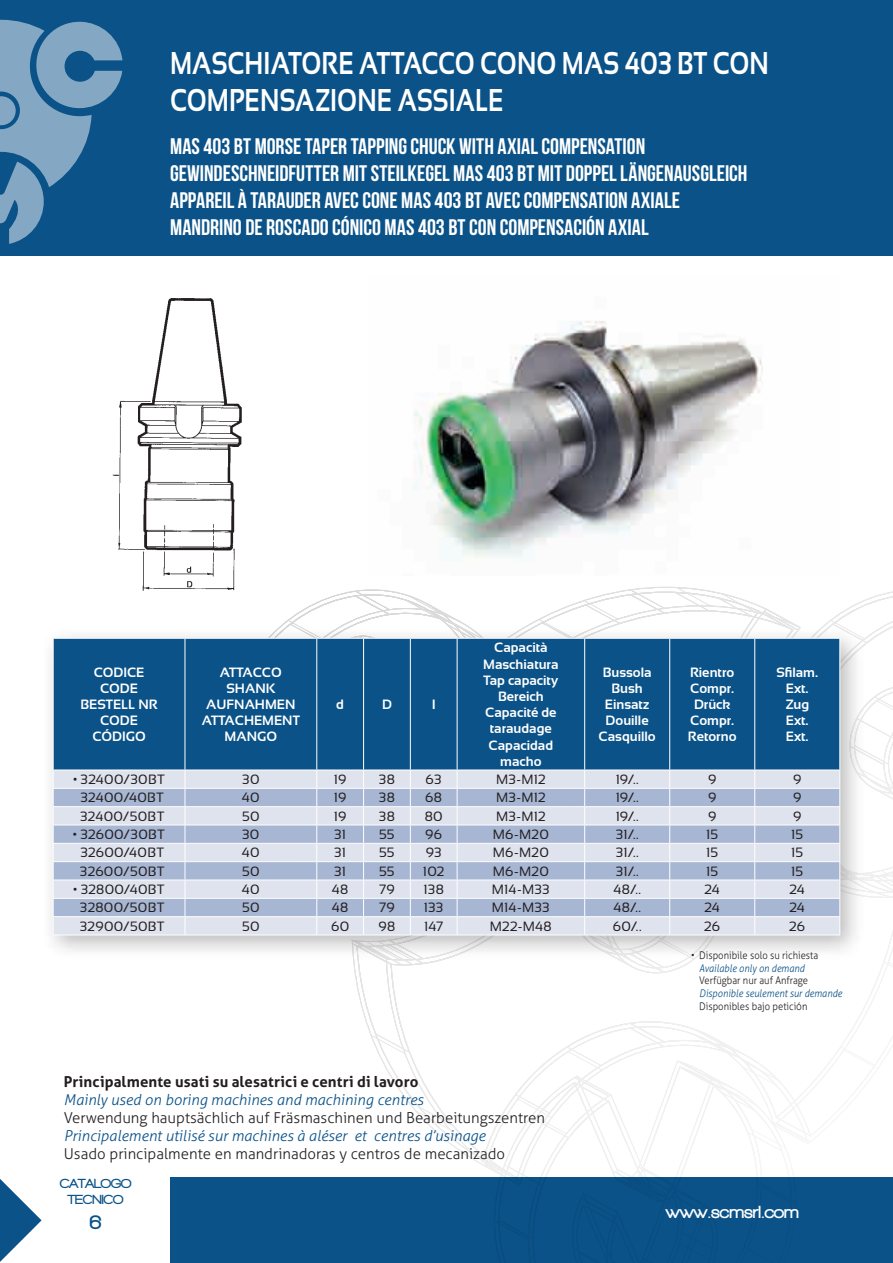
<style>
.page{position:relative;width:893px;height:1263px;background:#fff}
.page>*{position:absolute;margin:0;border:0;box-sizing:border-box;transform-origin:0 0}
.t1{font:700 31.5px/37.8px "Sansation";letter-spacing:.005em;color:#fff;scale:.8 1}
.t2{font:22.5px/27px "Bebas Neue";color:#fff}
.t3{font:900 21px "Walkway";color:#0a5288}
.t4{font:900 18px "Walkway";color:#fff}
.t5{font:300 15px "Aller";color:#231f20}
.t6{font:italic 300 15px "Aller";color:#0a5288}
.t7{font:700 15px "Aller";letter-spacing:.01em;color:#231f20}
.t8{font:13.5px "Sansation";letter-spacing:.015em;color:#231f20}
.t9{font:700 13.5px/16.2px "Sansation";color:#fff;text-align:center}
.t10{font:900 13.5px/16.2px "Walkway";color:#0a5288;text-align:center}
.t11{font:300 10.5px "Aller";color:#231f20;scale:.9 1}
.t12{font:italic 300 10.5px "Aller";color:#0a5288;scale:.9 1}
</style>
<div class="page">
<div style="left:170px;top:1178px;width:723px;height:85px;background:#0a5288"></div>
<div style="left:0;top:0;width:893px;height:255px;background:#0a5288"></div>
<svg style="left:0;top:19px;width:122px;height:225px"></svg>
<svg style="left:0;top:1179px;width:42px;height:83px"></svg>
<div style="left:40px;top:625px;width:826px;height:336px;background:#231f20;opacity:.3"></div>
<div style="left:54px;top:639px;width:168px;height:131px;background:#0a5288"></div>
<div style="left:54px;top:771px;width:168px;height:164px;background:#dfe3ee"></div>
<svg style="left:54px;top:789px;width:168px;height:127px;background:#c0cade"></svg>
<hr style="left:53px;top:638px;width:132px;height:1px;background:#fff">
<hr style="left:53px;top:639px;width:1px;height:131px;background:#fff">
<hr style="left:185px;top:638px;width:132px;height:1px;background:#fff">
<hr style="left:185px;top:639px;width:1px;height:131px;background:#fff">
<hr style="left:53px;top:770px;width:132px;height:1px;background:#fff">
<hr style="left:185px;top:770px;width:132px;height:1px;background:#fff">
<hr style="left:53px;top:788px;width:132px;height:1px;background:#fff">
<hr style="left:185px;top:788px;width:132px;height:1px;background:#fff">
<hr style="left:53px;top:806px;width:132px;height:1px;background:#fff">
<hr style="left:185px;top:806px;width:132px;height:1px;background:#fff">
<hr style="left:53px;top:825px;width:132px;height:1px;background:#fff">
<hr style="left:185px;top:825px;width:132px;height:1px;background:#fff">
<hr style="left:53px;top:843px;width:132px;height:1px;background:#fff">
<hr style="left:185px;top:843px;width:132px;height:1px;background:#fff">
<hr style="left:53px;top:861px;width:132px;height:1px;background:#fff">
<hr style="left:185px;top:861px;width:132px;height:1px;background:#fff">
<hr style="left:53px;top:880px;width:132px;height:1px;background:#fff">
<hr style="left:185px;top:880px;width:132px;height:1px;background:#fff">
<hr style="left:53px;top:898px;width:132px;height:1px;background:#fff">
<hr style="left:185px;top:898px;width:132px;height:1px;background:#fff">
<hr style="left:53px;top:916px;width:132px;height:1px;background:#fff">
<svg style="left:53px;top:771px;width:1px;height:164px"></svg>
<hr style="left:185px;top:916px;width:132px;height:1px;background:#fff">
<svg style="left:185px;top:770px;width:1px;height:165px"></svg>
<svg style="left:222px;top:587px;width:671px;height:591px"></svg>
<hr style="left:53px;top:935px;width:132px;height:1px;background:#fff">
<hr style="left:185px;top:935px;width:132px;height:1px;background:#fff">
<hr style="left:317px;top:935px;width:47px;height:1px;background:#fff">
<hr style="left:364px;top:935px;width:46px;height:1px;background:#fff">
<hr style="left:410px;top:935px;width:47px;height:1px;background:#fff">
<hr style="left:457px;top:935px;width:128px;height:1px;background:#fff">
<hr style="left:585px;top:935px;width:85px;height:1px;background:#fff">
<hr style="left:670px;top:935px;width:85px;height:1px;background:#fff">
<hr style="left:755px;top:935px;width:85px;height:1px;background:#fff">
<img style="left:414px;top:321px;width:349px;height:238px">
<img style="left:112px;top:298px;width:137px;height:299px">
<h1 class="t1" style="left:170px;top:44px;width:750px">MASCHIATORE ATTACCO CONO MAS 403 BT CON<br>COMPENSAZIONE ASSIALE</h1>
<p class="t2" style="left:170px;top:133px;width:579px">MAS 403 BT MORSE TAPER TAPPING CHUCK WITH AXIAL COMPENSATION GEWINDESCHNEIDFUTTER MIT STEILKEGEL MAS 403 BT MIT DOPPEL LÄNGENAUSGLEICH APPAREIL À TARAUDER AVEC CONE MAS 403 BT AVEC COMPENSATION AXIALE MANDRINO DE ROSCADO CÓNICO MAS 403 BT CON COMPENSACIÓN AXIAL</p>
<p class="t9" style="left:81px;top:664px;width:78px">CODICE<br>CODE<br>BESTELL NR<br>CODE<br>CÓDIGO</p>
<p class="t9" style="left:202px;top:664px;width:99px">ATTACCO<br>SHANK<br>AUFNAHMEN<br>ATTACHEMENT<br>MANGO</p>
<p class="t9" style="left:336px;top:696px;width:9px">d</p>
<p class="t9" style="left:382px;top:696px;width:11px">D</p>
<p class="t9" style="left:432px;top:696px;width:5px">l</p>
<p class="t9" style="left:483px;top:639px;width:77px">Capacità<br>Maschiatura<br>Tap capacity<br>Bereich<br>Capacité de taraudage<br>Capacidad macho</p>
<p class="t9" style="left:599px;top:664px;width:59px">Bussola<br>Bush<br>Einsatz<br>Douille<br>Casquillo</p>
<p class="t9" style="left:688px;top:664px;width:50px">Rientro<br>Compr.<br>Drück<br>Compr.<br>Retorno</p>
<p class="t9" style="left:776px;top:664px;width:43px">Sfilam.<br>Ext.<br>Zug<br>Ext.<br>Ext.</p>
<p class="t8" style="left:73px;top:772px;width:93px">• 32400/30BT</p>
<p class="t8" style="left:242px;top:772px;width:19px">30</p>
<p class="t8" style="left:334px;top:772px;width:14px">19</p>
<p class="t8" style="left:379px;top:772px;width:18px">38</p>
<p class="t8" style="left:426px;top:772px;width:18px">63</p>
<p class="t8" style="left:496px;top:772px;width:51px">M3-M12</p>
<p class="t8" style="left:616px;top:772px;width:24px">19/..</p>
<p class="t8" style="left:708px;top:772px;width:10px">9</p>
<p class="t8" style="left:793px;top:772px;width:10px">9</p>
<p class="t8" style="left:81px;top:790px;width:85px">32400/40BT</p>
<p class="t8" style="left:242px;top:790px;width:19px">40</p>
<p class="t8" style="left:334px;top:790px;width:14px">19</p>
<p class="t8" style="left:379px;top:790px;width:18px">38</p>
<p class="t8" style="left:425px;top:790px;width:18px">68</p>
<p class="t8" style="left:496px;top:790px;width:51px">M3-M12</p>
<p class="t8" style="left:616px;top:790px;width:24px">19/..</p>
<p class="t8" style="left:708px;top:790px;width:10px">9</p>
<p class="t8" style="left:793px;top:790px;width:10px">9</p>
<p class="t8" style="left:80px;top:808px;width:86px">32400/50BT</p>
<p class="t8" style="left:242px;top:808px;width:19px">50</p>
<p class="t8" style="left:334px;top:808px;width:14px">19</p>
<p class="t8" style="left:379px;top:808px;width:18px">38</p>
<p class="t8" style="left:425px;top:808px;width:19px">80</p>
<p class="t8" style="left:496px;top:808px;width:51px">M3-M12</p>
<p class="t8" style="left:616px;top:808px;width:24px">19/..</p>
<p class="t8" style="left:708px;top:808px;width:10px">9</p>
<p class="t8" style="left:793px;top:808px;width:10px">9</p>
<p class="t8" style="left:73px;top:827px;width:94px">• 32600/30BT</p>
<p class="t8" style="left:242px;top:827px;width:19px">30</p>
<p class="t8" style="left:334px;top:827px;width:13px">31</p>
<p class="t8" style="left:379px;top:827px;width:17px">55</p>
<p class="t8" style="left:425px;top:827px;width:18px">96</p>
<p class="t8" style="left:493px;top:827px;width:58px">M6-M20</p>
<p class="t8" style="left:616px;top:827px;width:24px">31/..</p>
<p class="t8" style="left:706px;top:827px;width:14px">15</p>
<p class="t8" style="left:791px;top:827px;width:14px">15</p>
<p class="t8" style="left:80px;top:845px;width:85px">32600/40BT</p>
<p class="t8" style="left:242px;top:845px;width:19px">40</p>
<p class="t8" style="left:334px;top:845px;width:13px">31</p>
<p class="t8" style="left:379px;top:845px;width:17px">55</p>
<p class="t8" style="left:426px;top:845px;width:18px">93</p>
<p class="t8" style="left:493px;top:845px;width:58px">M6-M20</p>
<p class="t8" style="left:616px;top:845px;width:24px">31/..</p>
<p class="t8" style="left:706px;top:845px;width:14px">15</p>
<p class="t8" style="left:791px;top:845px;width:14px">15</p>
<p class="t8" style="left:80px;top:863px;width:86px">32600/50BT</p>
<p class="t8" style="left:242px;top:863px;width:19px">50</p>
<p class="t8" style="left:334px;top:863px;width:13px">31</p>
<p class="t8" style="left:379px;top:863px;width:17px">55</p>
<p class="t8" style="left:423px;top:863px;width:23px">102</p>
<p class="t8" style="left:493px;top:863px;width:58px">M6-M20</p>
<p class="t8" style="left:616px;top:863px;width:24px">31/..</p>
<p class="t8" style="left:706px;top:863px;width:14px">15</p>
<p class="t8" style="left:791px;top:863px;width:14px">15</p>
<p class="t8" style="left:73px;top:882px;width:93px">• 32800/40BT</p>
<p class="t8" style="left:242px;top:882px;width:19px">40</p>
<p class="t8" style="left:332px;top:882px;width:18px">48</p>
<p class="t8" style="left:379px;top:882px;width:17px">79</p>
<p class="t8" style="left:423px;top:882px;width:22px">138</p>
<p class="t8" style="left:492px;top:882px;width:59px">M14-M33</p>
<p class="t8" style="left:613px;top:882px;width:29px">48/..</p>
<p class="t8" style="left:704px;top:882px;width:17px">24</p>
<p class="t8" style="left:789px;top:882px;width:17px">24</p>
<p class="t8" style="left:80px;top:900px;width:86px">32800/50BT</p>
<p class="t8" style="left:242px;top:900px;width:19px">50</p>
<p class="t8" style="left:332px;top:900px;width:18px">48</p>
<p class="t8" style="left:379px;top:900px;width:17px">79</p>
<p class="t8" style="left:424px;top:900px;width:21px">133</p>
<p class="t8" style="left:492px;top:900px;width:59px">M14-M33</p>
<p class="t8" style="left:613px;top:900px;width:29px">48/..</p>
<p class="t8" style="left:704px;top:900px;width:17px">24</p>
<p class="t8" style="left:789px;top:900px;width:17px">24</p>
<p class="t8" style="left:80px;top:918px;width:86px">32900/50BT</p>
<p class="t8" style="left:242px;top:918px;width:19px">50</p>
<p class="t8" style="left:331px;top:918px;width:20px">60</p>
<p class="t8" style="left:379px;top:918px;width:18px">98</p>
<p class="t8" style="left:424px;top:918px;width:21px">147</p>
<p class="t8" style="left:490px;top:918px;width:63px">M22-M48</p>
<p class="t8" style="left:613px;top:918px;width:30px">60/..</p>
<p class="t8" style="left:704px;top:918px;width:17px">26</p>
<p class="t8" style="left:789px;top:918px;width:17px">26</p>
<p class="t11" style="left:691px;top:949px;width:143px">• Disponibile solo su richiesta</p>
<p class="t12" style="left:699px;top:962px;width:119px">Available only on demand</p>
<p class="t11" style="left:699px;top:974px;width:122px">Verfügbar nur auf Anfrage</p>
<p class="t12" style="left:699px;top:987px;width:160px">Disponible seulement sur demande</p>
<p class="t11" style="left:699px;top:999px;width:122px">Disponibles bajo peticiÓn</p>
<p class="t7" style="left:64px;top:1072px;width:356px">Principalmente usati su alesatrici e centri di lavoro</p>
<p class="t6" style="left:64px;top:1090px;width:361px">Mainly used on boring machines and machining centres</p>
<p class="t5" style="left:64px;top:1108px;width:483px">Verwendung hauptsächlich auf Fräsmaschinen und Bearbeitungszentren</p>
<p class="t6" style="left:64px;top:1126px;width:423px">Principalement utilisé sur machines à aléser et centres d’usinage</p>
<p class="t5" style="left:64px;top:1144px;width:443px">Usado principalmente en mandrinadoras y centros de mecanizado</p>
<p class="t10" style="left:60px;top:1175px;width:73px">CATALOGO<br>TECNICO</p>
<h3 class="t3" style="left:90px;top:1211px;width:14px">6</h3>
<h3 class="t4" style="left:666px;top:1202px;width:134px">www.scmsrl.com</h3>
</div>
